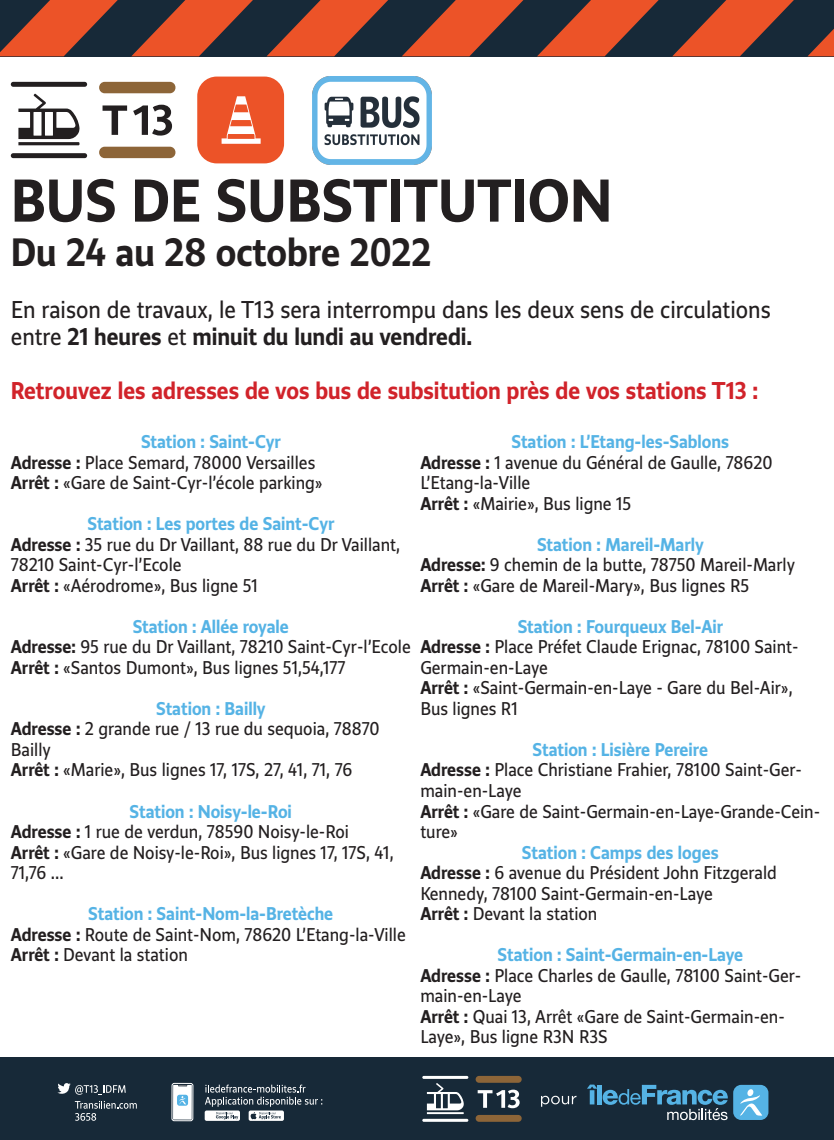
<style>
.page{position:relative;width:834px;height:1140px;background:#fff}
.page>*{position:absolute;margin:0;border:0;box-sizing:border-box;transform-origin:0 0}
.t1{font:700 55.8px "IDF Voyageur";color:#231f20}
.t2{font:700 36.6px "IDF Voyageur";color:#231f20}
.t3{font:22.5px/27px "IDF Voyageur";color:#231f20}
.t4{font:700 22.5px "IDF Voyageur";color:#d1232a}
.t5{font:17.1px/20.5px "IDF Voyageur";color:#231f20}
.t6{font:700 17.1px "IDF Voyageur";color:#55b3e5}
.s1{font-weight:700}
</style>
<div class="page">
<div style="left:0;top:0;width:833px;height:57px;background:#172938"></div>
<svg style="left:0;top:0;width:118px;height:56px"></svg>
<svg style="left:131px;top:0;width:122px;height:56px"></svg>
<svg style="left:267px;top:0;width:121px;height:56px"></svg>
<svg style="left:402px;top:0;width:121px;height:56px"></svg>
<svg style="left:537px;top:0;width:121px;height:56px"></svg>
<svg style="left:672px;top:0;width:121px;height:56px"></svg>
<svg style="left:808px;top:30px;width:25px;height:26px"></svg>
<div style="left:197px;top:77px;width:87px;height:86px;background:#ec5328;border-radius:20px"></div>
<svg style="left:221px;top:96px;width:39px;height:48px"></svg>
<div style="left:11px;top:82px;width:76px;height:5px;background:#231f20;border-radius:2px"></div>
<div style="left:11px;top:153px;width:76px;height:5px;background:#231f20;border-radius:2px"></div>
<svg style="left:18px;top:94px;width:62px;height:51px"></svg>
<svg style="left:102px;top:105px;width:25px;height:30px"></svg>
<svg style="left:133px;top:105px;width:39px;height:31px"></svg>
<div style="left:99px;top:82px;width:76px;height:11px;background:#8d6538;border-radius:6px"></div>
<div style="left:99px;top:147px;width:76px;height:11px;background:#8d6538;border-radius:6px"></div>
<img style="left:312px;top:77px;width:119px;height:88px">
<div style="left:0;top:1057px;width:833px;height:83px;background:#172938"></div>
<svg style="left:587px;top:1084px;width:140px;height:36px"></svg>
<div style="left:733px;top:1084px;width:35px;height:36px;background:#55b3e5;border-radius:8px"></div>
<svg style="left:740px;top:1089px;width:22px;height:26px"></svg>
<svg style="left:541px;top:1095px;width:35px;height:11px"></svg>
<svg style="left:57px;top:1083px;width:80px;height:37px"></svg>
<svg style="left:172px;top:1082px;width:21px;height:40px"></svg>
<svg style="left:205px;top:1084px;width:117px;height:22px"></svg>
<div style="left:205px;top:1110px;width:35px;height:10px;background:#fff;border-radius:2px"></div>
<svg style="left:216px;top:1112px;width:22px;height:7px"></svg>
<div style="left:248px;top:1110px;width:36px;height:10px;background:#fff;border-radius:2px"></div>
<svg style="left:250px;top:1112px;width:31px;height:7px"></svg>
<hr style="left:422px;top:1075px;width:46px;height:3px;background:#fff">
<hr style="left:422px;top:1118px;width:46px;height:3px;background:#fff">
<svg style="left:427px;top:1083px;width:37px;height:31px"></svg>
<svg style="left:477px;top:1089px;width:42px;height:19px"></svg>
<div style="left:475px;top:1075px;width:46px;height:7px;background:#8d6538;border-radius:3px"></div>
<div style="left:475px;top:1114px;width:46px;height:7px;background:#8d6538;border-radius:3px"></div>
<p class="t1" style="left:11px;top:163px;width:603px">BUS DE SUBSTITUTION</p>
<p class="t2" style="left:11px;top:227px;width:422px">Du 24 au 28 octobre 2022</p>
<p class="t3" style="left:11px;top:295px;width:761px">En raison de travaux, le T13 sera interrompu dans les deux sens de circulations entre <span class="s1">21 heures</span> et <span class="s1">minuit du lundi au vendredi.</span></p>
<p class="t4" style="left:11px;top:375px;width:748px">Retrouvez les adresses de vos bus de subsitution près de vos stations T13 :</p>
<p class="t6" style="left:141px;top:430px;width:141px">Station : Saint-Cyr</p>
<p class="t5" style="left:11px;top:451px;width:306px"><span class="s1">Adresse :</span> Place Semard, 78000 Versailles</p>
<p class="t5" style="left:11px;top:472px;width:313px"><span class="s1">Arrêt :</span> «Gare de Saint-Cyr-l’école parking»</p>
<p class="t6" style="left:88px;top:512px;width:248px">Station : Les portes de Saint-Cyr</p>
<p class="t5" style="left:11px;top:533px;width:391px"><span class="s1">Adresse :</span> 35 rue du Dr Vaillant, 88 rue du Dr Vaillant,<br>78210 Saint-Cyr-l’Ecole</p>
<p class="t5" style="left:11px;top:574px;width:248px"><span class="s1">Arrêt :</span> «Aérodrome», Bus ligne 51</p>
<p class="t6" style="left:133px;top:615px;width:157px">Station : Allée royale</p>
<p class="t5" style="left:11px;top:636px;width:401px"><span class="s1">Adresse:</span> 95 rue du Dr Vaillant, 78210 Saint-Cyr-l’Ecole</p>
<p class="t5" style="left:11px;top:656px;width:336px"><span class="s1">Arrêt :</span> «Santos Dumont», Bus lignes 51,54,177</p>
<p class="t6" style="left:156px;top:697px;width:111px">Station : Bailly</p>
<p class="t5" style="left:11px;top:718px;width:370px"><span class="s1">Adresse :</span> 2 grande rue / 13 rue du sequoia, 78870<br>Bailly</p>
<p class="t5" style="left:11px;top:759px;width:343px"><span class="s1">Arrêt :</span> «Marie», Bus lignes 17, 17S, 27, 41, 71, 76</p>
<p class="t6" style="left:130px;top:799px;width:164px">Station : Noisy-le-Roi</p>
<p class="t5" style="left:11px;top:821px;width:339px"><span class="s1">Adresse :</span> 1 rue de verdun, 78590 Noisy-le-Roi</p>
<p class="t5" style="left:11px;top:841px;width:384px"><span class="s1">Arrêt :</span> «Gare de Noisy-le-Roi», Bus lignes 17, 17S, 41,<br>71,76 ...</p>
<p class="t6" style="left:88px;top:902px;width:246px">Station : Saint-Nom-la-Bretèche</p>
<p class="t5" style="left:11px;top:923px;width:396px"><span class="s1">Adresse :</span> Route de Saint-Nom, 78620 L’Etang-la-Ville</p>
<p class="t5" style="left:11px;top:944px;width:178px"><span class="s1">Arrêt :</span> Devant la station</p>
<p class="t6" style="left:511px;top:430px;width:219px">Station : L’Etang-les-Sablons</p>
<p class="t5" style="left:420px;top:451px;width:354px"><span class="s1">Adresse :</span> 1 avenue du Général de Gaulle, 78620<br>L’Etang-la-Ville</p>
<p class="t5" style="left:420px;top:492px;width:212px"><span class="s1">Arrêt :</span> «Mairie», Bus ligne 15</p>
<p class="t6" style="left:537px;top:533px;width:168px">Station : Mareil-Marly</p>
<p class="t5" style="left:420px;top:554px;width:376px"><span class="s1">Adresse:</span> 9 chemin de la butte, 78750 Mareil-Marly</p>
<p class="t5" style="left:420px;top:574px;width:330px"><span class="s1">Arrêt :</span> «Gare de Mareil-Mary», Bus lignes R5</p>
<p class="t6" style="left:517px;top:615px;width:207px">Station : Fourqueux Bel-Air</p>
<p class="t5" style="left:420px;top:636px;width:379px"><span class="s1">Adresse :</span> Place Préfet Claude Erignac, 78100 Saint-<br>Germain-en-Laye</p>
<p class="t5" style="left:420px;top:677px;width:374px"><span class="s1">Arrêt :</span> «Saint-Germain-en-Laye - Gare du Bel-Air»,<br>Bus lignes R1</p>
<p class="t6" style="left:532px;top:738px;width:177px">Station : Lisière Pereire</p>
<p class="t5" style="left:420px;top:759px;width:383px"><span class="s1">Adresse :</span> Place Christiane Frahier, 78100 Saint-Ger&shy;main-en-Laye</p>
<p class="t5" style="left:420px;top:800px;width:401px"><span class="s1">Arrêt :</span> «Gare de Saint-Germain-en-Laye-Grande-Cein&shy;ture»</p>
<p class="t6" style="left:522px;top:840px;width:198px">Station : Camps des loges</p>
<p class="t5" style="left:420px;top:862px;width:358px"><span class="s1">Adresse :</span> 6 avenue du Président John Fitzgerald<br>Kennedy, 78100 Saint-Germain-en-Laye</p>
<p class="t5" style="left:420px;top:903px;width:178px"><span class="s1">Arrêt :</span> Devant la station</p>
<p class="t6" style="left:497px;top:943px;width:247px">Station : Saint-Germain-en-Laye</p>
<p class="t5" style="left:420px;top:964px;width:382px"><span class="s1">Adresse :</span> Place Charles de Gaulle, 78100 Saint-Ger&shy;main-en-Laye</p>
<p class="t5" style="left:420px;top:1005px;width:366px"><span class="s1">Arrêt :</span> Quai 13, Arrêt «Gare de Saint-Germain-en-<br>Laye», Bus ligne R3N R3S</p>
</div>
